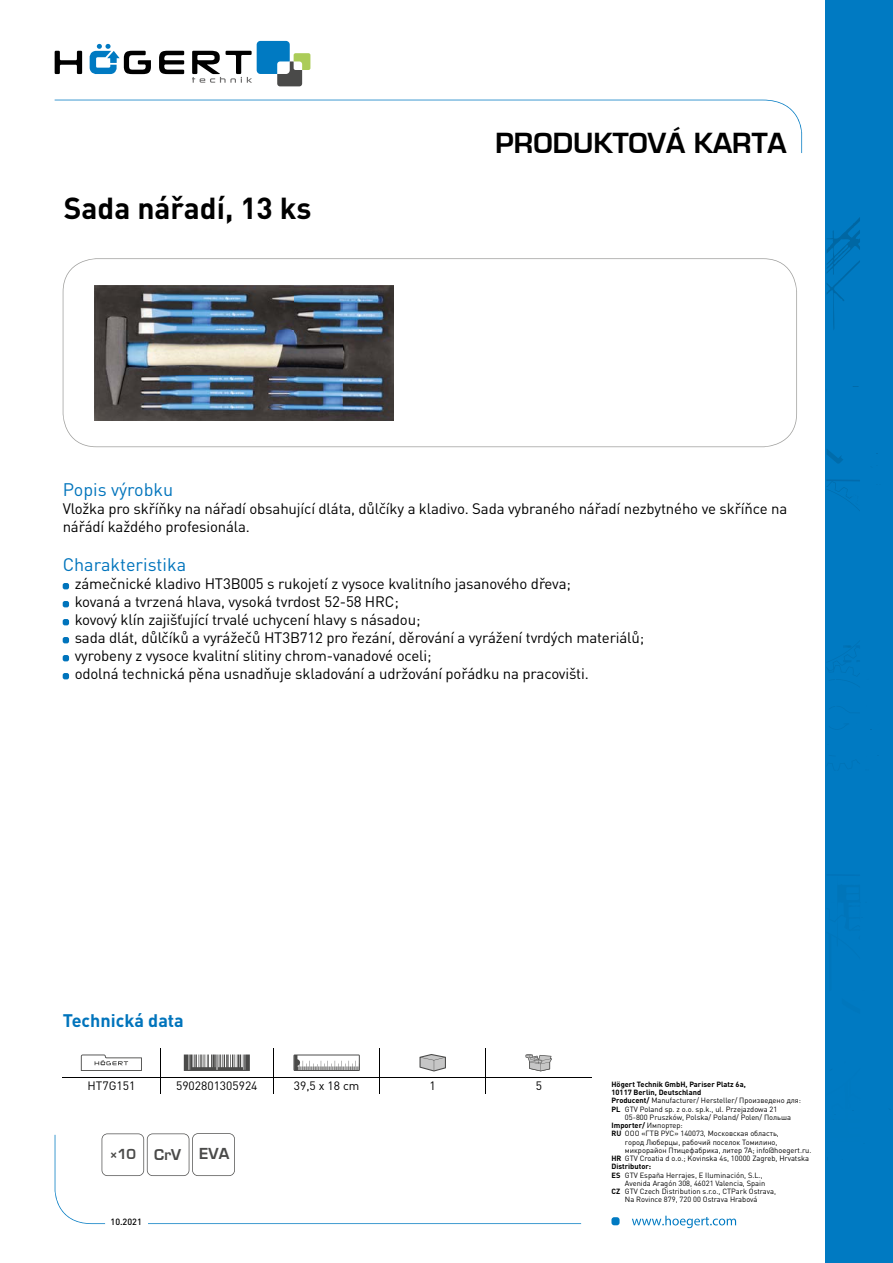
<style>
.page{position:relative;width:893px;height:1263px;background:#fff}
.page>*{position:absolute;margin:0;border:0;box-sizing:border-box;transform-origin:0 0}
.t1{font:700 30px "DIN Pro";color:#000}
.t2{font:700 27px "Euromode";color:#000}
.t3{font:18px "DIN Pro";color:#0074bc}
.t4{font:700 18px "DIN Pro";color:#0074bc}
.t5{font:15px/18px "DIN Pro";letter-spacing:-.01em;color:#000}
.t6{font:700 13.5px "Euromode";color:#4a4a49}
.t7{font:12px "DIN Pro";color:#000}
.t8{font:500 9px "DIN Pro";color:#000}
.t9{font:7.5px/8.2px "DIN Pro";color:#000}
.t10{font:700 7.5px "DIN Pro";color:#000}
.s1{font-size:14.55px}
.s2{font-size:14.85px}
.s3{font-weight:700}
.s4{font-weight:400}
</style>
<div class="page">
<svg style="left:55px;top:51px;width:27px;height:23px"></svg>
<svg style="left:159px;top:51px;width:25px;height:23px"></svg>
<svg style="left:90px;top:44px;width:61px;height:30px"></svg>
<svg style="left:192px;top:41px;width:118px;height:45px"></svg>
<div style="left:825px;top:0;width:68px;height:1263px;background:#007ac2"></div>
<svg style="left:826px;top:250px;width:33px;height:137px"></svg>
<img style="left:827px;top:217px;width:33px;height:58px">
<img style="left:827px;top:449px;width:16px;height:15px">
<img style="left:828px;top:648px;width:28px;height:17px">
<img style="left:827px;top:665px;width:14px;height:8px">
<img style="left:843px;top:660px;width:17px;height:53px">
<img style="left:844px;top:645px;width:14px;height:3px">
<div style="left:611px;top:1217px;width:9px;height:8px;background:#007ac2;border-radius:3px"></div>
<svg style="left:632px;top:1216px;width:104px;height:12px"></svg>
<svg style="left:63px;top:583px;width:6px;height:6px"></svg>
<svg style="left:63px;top:601px;width:6px;height:6px"></svg>
<svg style="left:63px;top:619px;width:6px;height:6px"></svg>
<svg style="left:63px;top:637px;width:6px;height:6px"></svg>
<svg style="left:63px;top:655px;width:6px;height:6px"></svg>
<svg style="left:63px;top:673px;width:6px;height:6px"></svg>
<svg style="left:160px;top:1048px;width:1px;height:46px"></svg>
<svg style="left:273px;top:1048px;width:1px;height:46px"></svg>
<svg style="left:379px;top:1048px;width:1px;height:46px"></svg>
<hr style="left:63px;top:1077px;width:97px;height:1px;background:#000">
<hr style="left:160px;top:1077px;width:114px;height:1px;background:#000">
<hr style="left:274px;top:1077px;width:106px;height:1px;background:#000">
<hr style="left:380px;top:1077px;width:106px;height:1px;background:#000">
<hr style="left:486px;top:1077px;width:106px;height:1px;background:#000">
<svg style="left:81px;top:1054px;width:61px;height:17px"></svg>
<svg style="left:184px;top:1054px;width:66px;height:17px"></svg>
<svg style="left:293px;top:1054px;width:67px;height:17px"></svg>
<svg style="left:419px;top:1054px;width:27px;height:17px"></svg>
<svg style="left:526px;top:1054px;width:26px;height:17px"></svg>
<svg style="left:63px;top:258px;width:734px;height:189px"></svg>
<svg style="left:102px;top:1133px;width:133px;height:43px"></svg>
<h1 class="t1" style="left:64px;top:187px;width:249px">Sada nářadí, 13 ks</h1>
<h2 class="t2" style="left:495px;top:126px;width:293px">PRODUKTOVÁ KARTA</h2>
<h3 class="t3" style="left:63px;top:477px;width:112px">Popis výrobku</h3>
<h3 class="t5" style="left:63px;top:499px;width:726px">Vložka pro skříňky na nářadí obsahující dláta, důlčíky a kladivo. Sada vybraného nářadí nezbytného ve skříňce na nářádí každého profesionála.</h3>
<h3 class="t3" style="left:63px;top:553px;width:125px">Charakteristika</h3>
<p class="t5" style="left:75px;top:574px;width:571px">zámečnické kladivo HT3B005 s rukojetí z vysoce kvalitního jasanového dřeva;<br>kovaná a tvrzená hlava, vysoká tvrdost 52-58 HRC;<br>kovový klín zajišťující trvalé uchycení hlavy s násadou;<br>sada dlát, důlčíků a vyrážečů HT3B712 pro řezání, děrování a vyrážení tvrdých materiálů; vyrobeny z vysoce kvalitní slitiny chrom-vanadové oceli;<br>odolná technická pěna usnadňuje skladování a udržování pořádku na pracovišti.</p>
<h3 class="t4" style="left:63px;top:1008px;width:123px">Technická data</h3>
<h3 class="t7" style="left:87px;top:1078px;width:49px">HT7G151</h3>
<h3 class="t7" style="left:176px;top:1078px;width:83px">5902801305924</h3>
<h3 class="t7" style="left:294px;top:1078px;width:67px">39,5 x 18 cm</h3>
<h3 class="t7" style="left:430px;top:1078px;width:8px">1</h3>
<h3 class="t7" style="left:536px;top:1078px;width:8px">5</h3>
<h3 class="t6" style="left:110px;top:1146px;width:121px">×10 <span class="s1">CrV</span> <span class="s2">EVA</span></h3>
<p class="t8" style="left:111px;top:1216px;width:33px">10.2021</p>
<p class="t9" style="left:611px;top:1080px;width:191px"><span class="s3">Högert Technik GmbH, Pariser Platz 6a,<br>10117 Berlin, Deutschland<br>Producent/</span> Manufacturer/ Hersteller/ Произведено для:<br><span class="s3">PL</span> GTV Poland sp. z o.o. sp.k., ul. Przejazdowa 21</p>
<p class="t9" style="left:625px;top:1113px;width:168px">05-800 Pruszków, Polska/ Poland/ Polen/ Польша</p>
<p class="t10" style="left:611px;top:1120px;width:73px">Importer/ <span class="s4">Импортер:</span></p>
<p class="t9" style="left:611px;top:1129px;width:169px"><span class="s3">RU</span> ООО «ГТВ РУС» 140073, Московская область,</p>
<p class="t9" style="left:625px;top:1137px;width:154px">город Люберцы, рабочий поселок Томилино,</p>
<p class="t9" style="left:625px;top:1146px;width:188px">микрорайон Птицефабрика, литер 7А; info@hoegert.ru.</p>
<p class="t9" style="left:611px;top:1154px;width:199px"><span class="s3">HR</span> GTV Croatia d o.o.; Kovinska 4s, 10000 Zagreb, Hrvatska</p>
<p class="t10" style="left:611px;top:1161px;width:41px">Distributor:</p>
<p class="t9" style="left:611px;top:1170px;width:153px"><span class="s3">ES</span> GTV España Herrajes, E Iluminación, S.L.,</p>
<p class="t9" style="left:625px;top:1179px;width:142px">Avenida Aragón 308, 46021 Valencia, Spain</p>
<p class="t9" style="left:611px;top:1187px;width:166px"><span class="s3">CZ</span> GTV Czech Distribution s.r.o., CTPark Ostrava,</p>
<p class="t9" style="left:625px;top:1195px;width:134px">Na Rovince 879, 720 00 Ostrava Hrabová</p>
</div>
